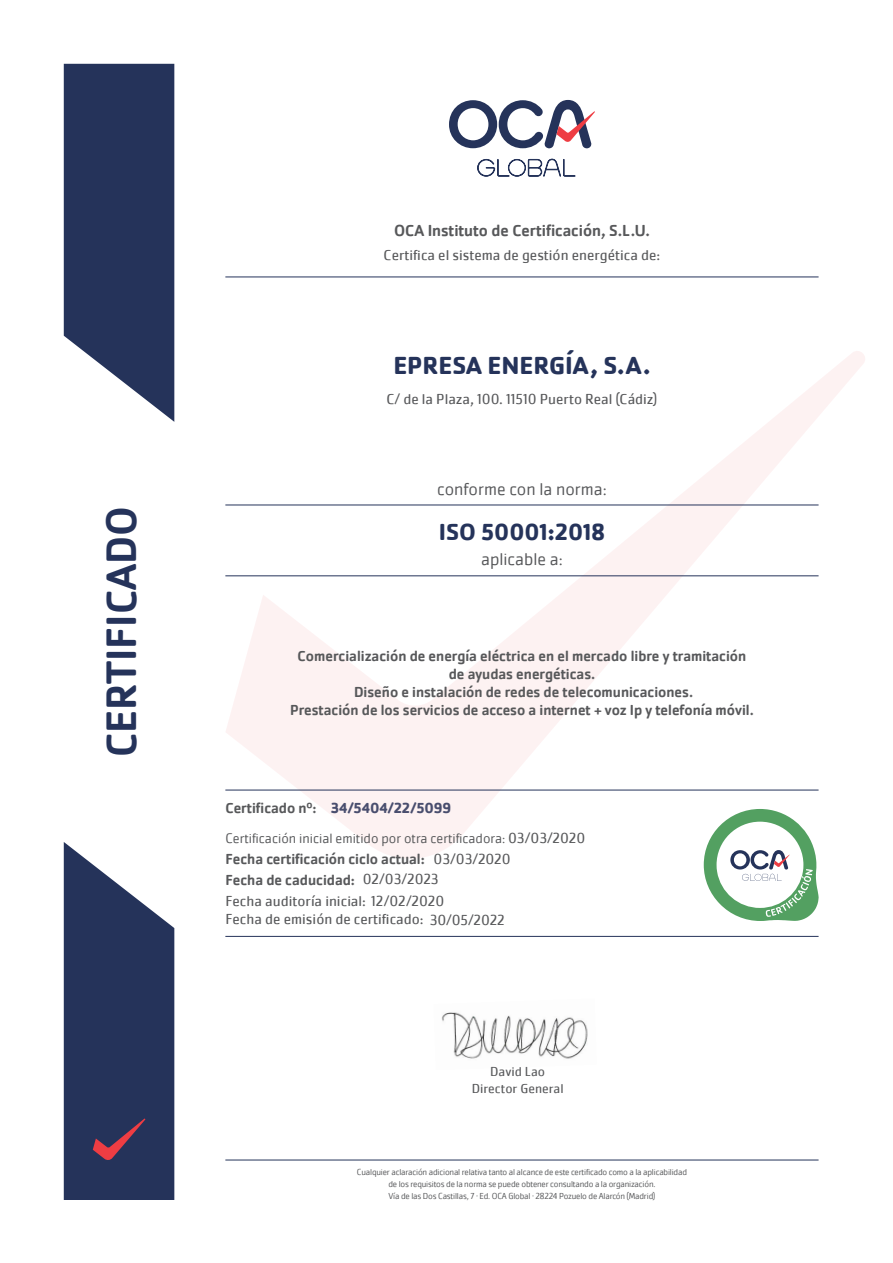
<style>
.page{position:relative;width:893px;height:1263px;background:#fff}
.page>*{position:absolute;margin:0;border:0;box-sizing:border-box;transform-origin:0 0}
.t1{font:500 43.95px "Cachet Pro";color:#25335a}
.t2{font:700 25.5px "Cachet Pro";color:#25335a}
.t3{font:700 24px "Cachet Pro";color:#25335a}
.t4{font:300 18px "Cachet Pro";color:#57585a}
.t5{font:500 16.5px "Cachet Pro";color:#57585a}
.t6{font:500 15px "Cachet Pro";color:#57585a}
.t7{font:15px "Cachet Pro";color:#57585a}
.t8{font:700 15px "Cachet Pro";color:#494e6e}
.t9{font:300 14.25px "Cachet Pro";color:#57585a}
.t10{font:13.5px "Cachet Pro";color:#57585a}
.t11{font:300 9px "Cachet Pro";letter-spacing:-.02em;color:#57585a}
.s1{font-weight:400;font-size:15px}
</style>
<div class="page">
<svg style="left:225px;top:351px;width:640px;height:507px"></svg>
<svg style="left:64px;top:64px;width:110px;height:358px;background:#3f4b6d"></svg>
<svg style="left:449px;top:100px;width:146px;height:48px"></svg>
<svg style="left:477px;top:159px;width:99px;height:18px"></svg>
<svg style="left:64px;top:842px;width:110px;height:358px;background:#414b6d"></svg>
<hr style="left:225px;top:277px;width:594px;height:1px;background:#25335a">
<hr style="left:225px;top:575px;width:594px;height:1px;background:#25335a">
<hr style="left:225px;top:505px;width:594px;height:1px;background:#25335a">
<hr style="left:225px;top:1160px;width:594px;height:1px;background:#25335a">
<img style="left:441px;top:1012px;width:147px;height:47px">
<svg style="left:704px;top:809px;width:115px;height:112px"></svg>
<hr style="left:225px;top:790px;width:594px;height:1px;background:#25335a">
<hr style="left:225px;top:936px;width:594px;height:1px;background:#25335a">
<p class="t1" style="left:96px;top:757px;width:253px;rotate:-90deg">CERTIFICADO</p>
<p class="t5" style="left:394px;top:221px;width:257px">OCA Instituto de Certificación, S.L.U.</p>
<p class="t7" style="left:384px;top:246px;width:278px">Certifica el sistema de gestión energética de:</p>
<p class="t2" style="left:393px;top:350px;width:259px">EPRESA ENERGÍA, S.A.</p>
<p class="t7" style="left:386px;top:390px;width:273px">C/ de la Plaza, 100. 11510 Puerto Real (Cádiz)</p>
<p class="t4" style="left:437px;top:479px;width:171px">conforme con la norma:</p>
<p class="t3" style="left:439px;top:517px;width:168px">ISO 50001:2018</p>
<p class="t4" style="left:481px;top:549px;width:83px">aplicable a:</p>
<p class="t6" style="left:298px;top:648px;width:450px">Comercialización de energía eléctrica en el mercado libre y tramitación</p>
<p class="t6" style="left:449px;top:666px;width:148px">de ayudas energéticas.</p>
<p class="t6" style="left:354px;top:684px;width:341px">Diseño e instalación de redes de telecomunicaciones.</p>
<p class="t6" style="left:290px;top:702px;width:465px">Prestación de los servicios de acceso a internet + voz Ip y telefonía móvil.</p>
<p class="t8" style="left:331px;top:798px;width:122px">34/5404/22/5099</p>
<p class="t6" style="left:225px;top:799px;width:93px">Certificado nº:</p>
<p class="t6" style="left:225px;top:850px;width:201px">Fecha certificación ciclo actual:</p>
<p class="t6" style="left:225px;top:871px;width:131px">Fecha de caducidad:</p>
<p class="t7" style="left:363px;top:870px;width:78px">02/03/2023</p>
<p class="t7" style="left:225px;top:892px;width:220px">Fecha auditoría inicial: 12/02/2020</p>
<p class="t7" style="left:225px;top:910px;width:281px">Fecha de emisión de certificado: 30/05/2022</p>
<p class="t9" style="left:225px;top:830px;width:361px">Certificación inicial emitido por otra certificadora: <span class="s1">03/03/2020</span></p>
<p class="t7" style="left:433px;top:850px;width:79px">03/03/2020</p>
<p class="t10" style="left:490px;top:1063px;width:56px">David Lao</p>
<p class="t10" style="left:472px;top:1080px;width:93px">Director General</p>
<p class="t11" style="left:357px;top:1166px;width:332px">Cualquier aclaración adicional relativa tanto al alcance de este certificado como a la aplicabilidad</p>
<p class="t11" style="left:388px;top:1178px;width:269px">de los requisitos de la norma se puede obtener consultando a la organización.</p>
<p class="t11" style="left:388px;top:1190px;width:268px">Vía de las Dos Castillas, 7 · Ed. OCA Global · 28224 Pozuelo de Alarcón (Madrid)</p>
</div>
